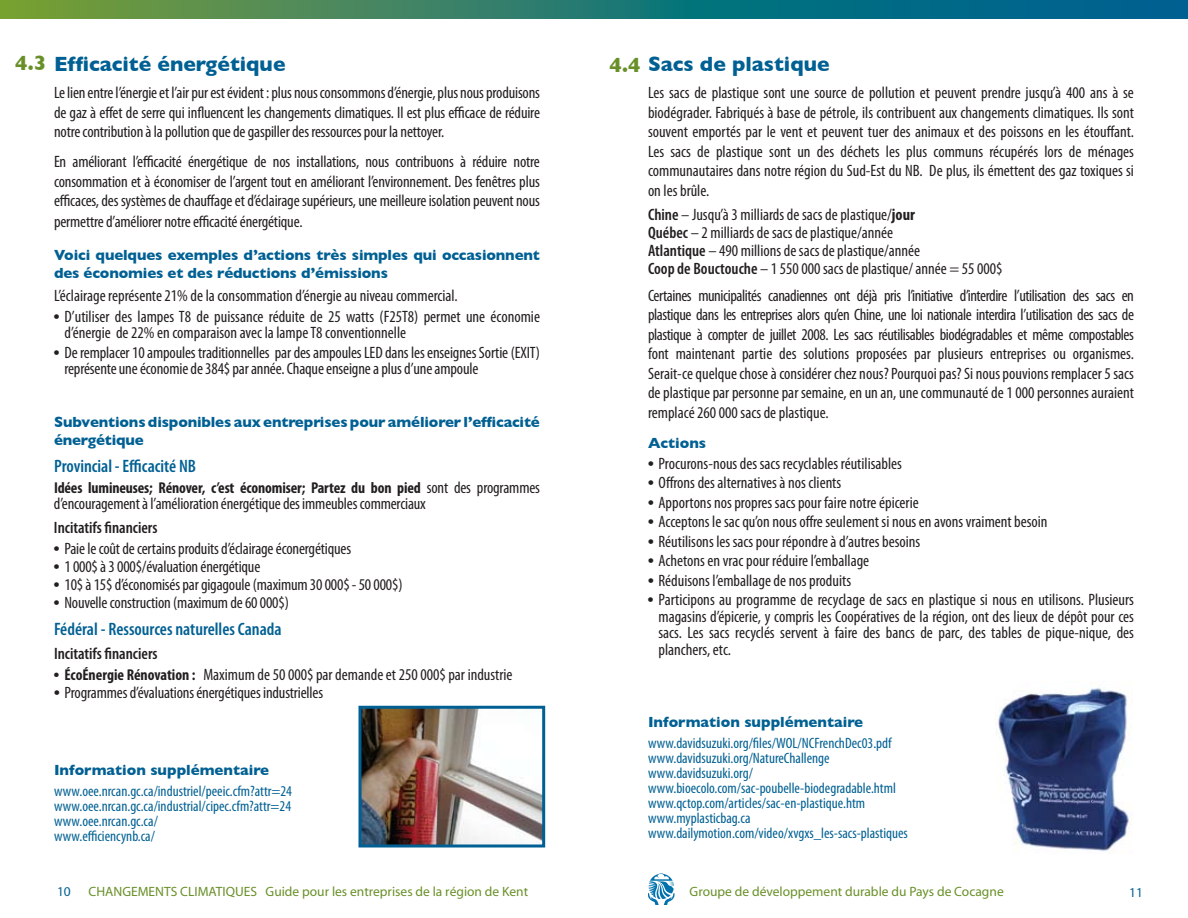
<style>
.page{position:relative;width:1188px;height:918px;background:#fff}
.page>*{position:absolute;margin:0;border:0;box-sizing:border-box;transform-origin:0 0}
.t1{font:700 21px "Gill Sans";color:#006093}
.t2{font:600 condensed 18px "Myriad Pro";color:#006093}
.t3{font:condensed 16.5px/19.5px "Myriad Pro";color:#231f20;text-align:justify}
.t4{font:600 condensed 16.5px "Myriad Pro";color:#231f20}
.t5{font:700 condensed 15.75px "Myriad Pro";letter-spacing:-.01em;color:#231f20}
.t6{font:condensed 15px/15px "Myriad Pro";color:#006093}
.t7{font:700 15px/18px "Gill Sans";letter-spacing:-.01em;color:#006093}
.t8{font:13.5px "Myriad";color:#699028}
.t9{font:13.5px "Myriad";color:#006093}
.s1{color:#699028}
.s2{font-family:"Times";font-stretch:normal}
.s3{font-weight:400;font-size:16.5px}
.s4{font-family:"Times";font-stretch:normal;font-size:15.75px}
.s5{font-weight:700;font-size:15.75px}
.s6{font-weight:600}
.s7{font-weight:700}
</style>
<div class="page">
<div style="left:0;top:0;width:594px;height:19px;background:linear-gradient(to right,#7b9f33,#277878)"></div>
<svg style="left:594px;top:0;width:594px;height:19px;background:#026b84"></svg>
<svg style="left:648px;top:873px;width:26px;height:32px"></svg>
<img style="left:362px;top:710px;width:179px;height:134px">
<img style="left:996px;top:682px;width:136px;height:170px">
<div style="left:358px;top:706px;width:187px;height:142px;border:3px solid #006093"></div>
<p class="t1" style="left:15px;top:52px;width:272px"><span class="s1">4.3</span> Efficacité énergétique</p>
<p class="t1" style="left:610px;top:52px;width:221px"><span class="s1">4.4</span> Sacs de plastique</p>
<p class="t3" style="left:54px;top:83px;width:488px">Le lien entre l’énergie et l’air pur est évident : plus nous consommons d’énergie, plus nous produisons de gaz à effet de serre qui influencent les changements climatiques. Il est plus efficace de réduire notre contribution à la pollution que de gaspiller des ressources pour la nettoyer.</p>
<p class="t3" style="left:54px;top:152px;width:487px">En améliorant l’efficacité énergétique de nos installations, nous contribuons à réduire notre consommation et à économiser de l’argent tout en améliorant l’environnement. Des fenêtres plus efficaces, des systèmes de chauffage et d’éclairage supérieurs, une meilleure isolation peuvent nous</p>
<p class="t3" style="left:54px;top:212px;width:250px">permettre d’améliorer notre efficacité énergétique.</p>
<p class="t7" style="left:54px;top:246px;width:487px">Voici quelques exemples d’actions très simples qui occasionnent des économies et des réductions d’émissions</p>
<p class="t3" style="left:54px;top:286px;width:405px">L’éclairage représente 21% de la consommation d’énergie au niveau commercial.</p>
<p class="t3" style="left:64px;top:308px;width:477px;line-height:16.5px;text-indent:-10px"><span class="s2">•</span> D’utiliser des lampes T8 de puissance réduite de 25 watts (F25T8) permet une économie d’énergie de 22% en comparaison avec la lampe T8 conventionnelle</p>
<p class="t3" style="left:64px;top:344px;width:477px;line-height:16.5px;text-indent:-10px"><span class="s2">•</span> De remplacer 10 ampoules traditionnelles par des ampoules LED dans les enseignes Sortie (EXIT) représente une économie de 384$ par année. Chaque enseigne a plus d’une ampoule</p>
<p class="t7" style="left:54px;top:413px;width:487px">Subventions disponibles aux entreprises pour améliorer l’efficacité énergétique</p>
<p class="t2" style="left:54px;top:455px;width:144px">Provincial - Efficacité NB</p>
<p class="t5" style="left:54px;top:478px;width:487px">Idées lumineuses; Rénover, c’est économiser; Partez du bon pied <span class="s3">sont des programmes</span></p>
<p class="t3" style="left:54px;top:494px;width:373px">d’encouragement à l’amélioration énergétique des immeubles commerciaux</p>
<p class="t4" style="left:54px;top:518px;width:105px">Incitatifs financiers</p>
<p class="t3" style="left:54px;top:539px;width:299px"><span class="s2">•</span> Paie le coût de certains produits d’éclairage éconergétiques</p>
<p class="t3" style="left:54px;top:557px;width:208px"><span class="s2">•</span> 1 000$ à 3 000$/évaluation énergétique</p>
<p class="t3" style="left:54px;top:575px;width:350px"><span class="s2">•</span> 10$ à 15$ d’économisés par gigagoule (maximum 30 000$ - 50 000$)</p>
<p class="t3" style="left:54px;top:593px;width:236px"><span class="s2">•</span> Nouvelle construction (maximum de 60 000$)</p>
<p class="t2" style="left:54px;top:618px;width:229px">Fédéral - Ressources naturelles Canada</p>
<p class="t4" style="left:54px;top:644px;width:105px">Incitatifs financiers</p>
<p class="t3" style="left:54px;top:665px;width:460px"><span class="s4">•</span> <span class="s5">ÉcoÉnergie Rénovation :</span> Maximum de 50 000$ par demande et 250 000$ par industrie</p>
<p class="t3" style="left:54px;top:683px;width:271px"><span class="s2">•</span> Programmes d’évaluations énergétiques industrielles</p>
<p class="t7" style="left:54px;top:761px;width:217px">Information supplémentaire</p>
<p class="t6" style="left:54px;top:783px;width:240px">www.oee.nrcan.gc.ca/industriel/peeic.cfm?attr=24 www.oee.nrcan.gc.ca/industrial/cipec.cfm?attr=24 www.oee.nrcan.gc.ca/<br>www.efficiencynb.ca/</p>
<p class="t3" style="left:648px;top:83px;width:488px">Les sacs de plastique sont une source de pollution et peuvent prendre jusqu’à 400 ans à se biodégrader. Fabriqués à base de pétrole, ils contribuent aux changements climatiques. Ils sont souvent emportés par le vent et peuvent tuer des animaux et des poissons en les étouffant.<br>Les sacs de plastique sont un des déchets les plus communs récupérés lors de ménages communautaires dans notre région du Sud-Est du NB. De plus, ils émettent des gaz toxiques si on les brûle.</p>
<p class="t3" style="left:648px;top:205px;width:356px;line-height:18px;text-align:left"><span class="s6">Chine</span> – Jusqu’à 3 milliards de sacs de plastique/<span class="s7">jour<br></span><span class="s6">Québec</span> – 2 milliards de sacs de plastique/année<br><span class="s6">Atlantique</span> – 490 millions de sacs de plastique/année<br><span class="s6">Coop de Bouctouche</span> – 1 550 000 sacs de plastique/ année = 55 000$</p>
<p class="t3" style="left:648px;top:286px;width:488px">Certaines municipalités canadiennes ont déjà pris l’initiative d’interdire l’utilisation des sacs en plastique dans les entreprises alors qu’en Chine, une loi nationale interdira l’utilisation des sacs de plastique à compter de juillet 2008. Les sacs réutilisables biodégradables et même compostables font maintenant partie des solutions proposées par plusieurs entreprises ou organismes.<br>Serait-ce quelque chose à considérer chez nous? Pourquoi pas? Si nous pouvions remplacer 5 sacs de plastique par personne par semaine, en un an, une communauté de 1 000 personnes auraient remplacé 260 000 sacs de plastique.</p>
<p class="t7" style="left:648px;top:434px;width:60px">Actions</p>
<p class="t3" style="left:648px;top:454px;width:255px"><span class="s2">•</span> Procurons-nous des sacs recyclables réutilisables</p>
<p class="t3" style="left:648px;top:473px;width:195px"><span class="s2">•</span> Offrons des alternatives à nos clients</p>
<p class="t3" style="left:648px;top:493px;width:272px"><span class="s2">•</span> Apportons nos propres sacs pour faire notre épicerie</p>
<p class="t3" style="left:648px;top:512px;width:401px"><span class="s2">•</span> Acceptons le sac qu’on nous offre seulement si nous en avons vraiment besoin</p>
<p class="t3" style="left:648px;top:532px;width:274px"><span class="s2">•</span> Réutilisons les sacs pour répondre à d’autres besoins</p>
<p class="t3" style="left:648px;top:551px;width:223px"><span class="s2">•</span> Achetons en vrac pour réduire l’emballage</p>
<p class="t3" style="left:648px;top:571px;width:205px"><span class="s2">•</span> Réduisons l’emballage de nos produits</p>
<p class="t3" style="left:658px;top:592px;width:477px;line-height:16.5px;text-indent:-10px"><span class="s2">•</span> Participons au programme de recyclage de sacs en plastique si nous en utilisons. Plusieurs magasins d’épicerie, y compris les Coopératives de la région, ont des lieux de dépôt pour ces sacs. Les sacs recyclés servent à faire des bancs de parc, des tables de pique-nique, des planchers, etc.</p>
<p class="t7" style="left:648px;top:713px;width:217px">Information supplémentaire</p>
<p class="t6" style="left:648px;top:735px;width:261px">www.davidsuzuki.org/files/WOL/NCFrenchDec03.pdf www.davidsuzuki.org/NatureChallenge www.davidsuzuki.org/ www.bioecolo.com/sac-poubelle-biodegradable.html www.qctop.com/articles/sac-en-plastique.htm www.myplasticbag.ca www.dailymotion.com/video/xvgxs_les-sacs-plastiques</p>
<p class="t9" style="left:57px;top:885px;width:15px">10</p>
<p class="t8" style="left:89px;top:885px;width:441px">CHANGEMENTS CLIMATIQUES Guide pour les entreprises de la région de Kent</p>
<p class="t8" style="left:690px;top:884px;width:316px">Groupe de développement durable du Pays de Cocagne</p>
<p class="t9" style="left:1129px;top:885px;width:15px">11</p>
</div>
